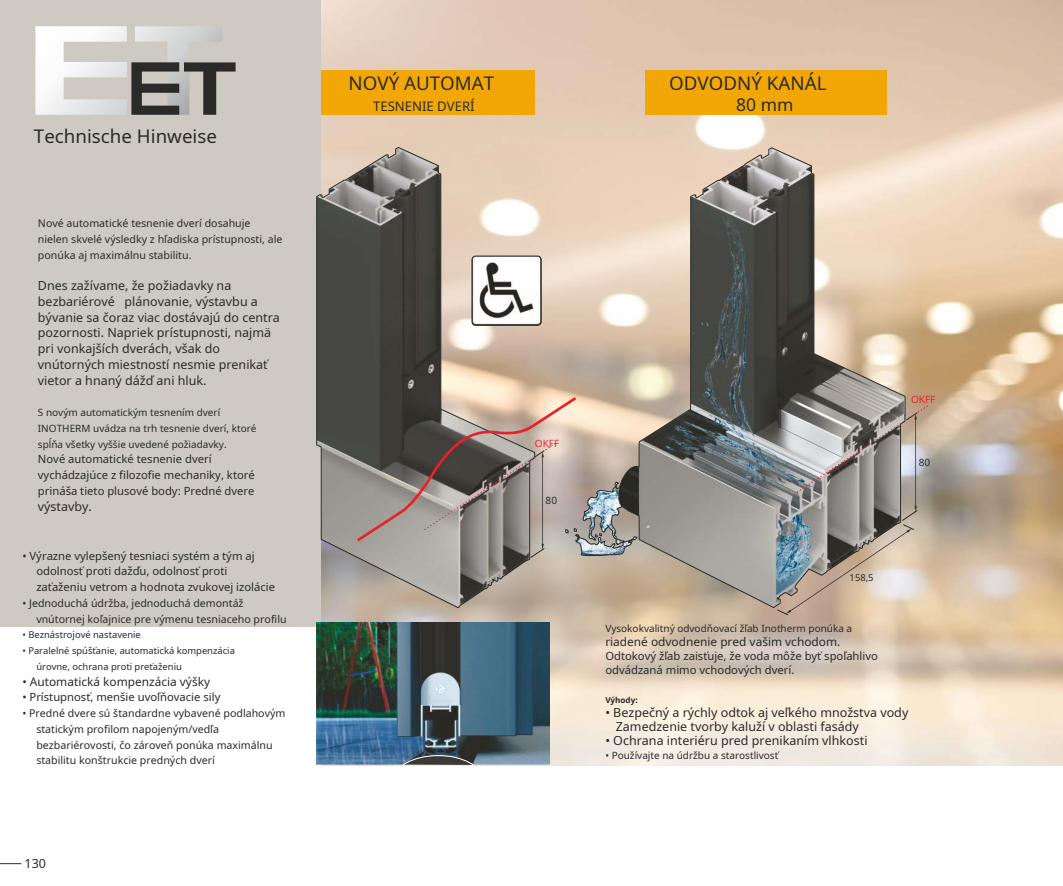
<style>
.page{position:relative;width:1063px;height:886px;background:#fff}
.page>*{position:absolute;margin:0;border:0;box-sizing:border-box;transform-origin:0 0}
.t1{font:18.75px "Noto Sans";color:#2a2b28}
.t2{font:17.5px "Noto Sans";color:#2a2b28}
.t3{font:13.12px "Noto Sans";color:#2a2b28}
.t4{font:12.5px/15.8px "Noto Sans";color:#2a2b28}
.t5{font:11.88px "Noto Sans";color:#2a2b28}
.t6{font:11.25px/15.8px "Noto Sans";color:#2a2b28}
.t7{font:10.62px/15.8px "Noto Sans";color:#2a2b28}
.t8{font:10px/15.8px "Noto Sans";color:#2a2b28}
.t9{font:10px "Noto Sans";color:#e72228}
.t10{font:9.38px/15.8px "Noto Sans";color:#2a2b28}
.t11{font:700 8.12px "Noto Sans";color:#2a2b28}
</style>
<div class="page">
<div style="left:0;top:0;width:1063px;height:627px;background:#cecac1"></div>
<img style="left:535px;top:0;width:528px;height:765px">
<img style="left:321px;top:0;width:336px;height:185px">
<img style="left:321px;top:218px;width:602px;height:547px">
<svg style="left:565px;top:148px;width:340px;height:460px;background:#aba093"></svg>
<img style="left:317px;top:622px;width:232px;height:142px">
<svg style="left:394px;top:755px;width:89px;height:9px"></svg>
<svg style="left:316px;top:147px;width:219px;height:461px;background:#91897f"></svg>
<svg style="left:0;top:863px;width:21px;height:1px"></svg>
<svg style="left:35px;top:26px;width:201px;height:89px"></svg>
<img style="left:776px;top:404px;width:155px;height:212px">
<div style="left:321px;top:70px;width:214px;height:45px;background:#f3a706"></div>
<div style="left:646px;top:70px;width:241px;height:45px;background:#f3a706"></div>
<svg style="left:354px;top:394px;width:225px;height:164px;background:#938881"></svg>
<img style="left:472px;top:256px;width:69px;height:69px;border-radius:4px">
<div style="left:472px;top:256px;width:70px;height:70px;border:1px solid #2a2b28;border-radius:4px"></div>
<h1 class="t1" style="left:34px;top:123px;width:185px">Technische Hinweise</h1>
<p class="t7" style="left:38px;top:215px;width:246px">Nové automatické tesnenie dverí dosahuje nielen skvelé výsledky z hľadiska prístupnosti, ale ponúka aj maximálnu stabilitu.</p>
<p class="t4" style="left:38px;top:277px;width:243px">Dnes zažívame, že požiadavky na bezbariérové plánovanie, výstavbu a bývanie sa čoraz viac dostávajú do centra pozornosti. Napriek prístupnosti, najmä pri vonkajších dverách, však do vnútorných miestností nesmie prenikať vietor a hnaný dážď ani hluk.</p>
<p class="t8" style="left:38px;top:404px;width:220px">S novým automatickým tesnením dverí<br>INOTHERM uvádza na trh tesnenie dverí, ktoré spĺňa všetky vyššie uvedené požiadavky.</p>
<p class="t6" style="left:38px;top:451px;width:218px">Nové automatické tesnenie dverí vychádzajúce z filozofie mechaniky, ktoré prináša tieto plusové body: Predné dvere</p>
<p class="t4" style="left:38px;top:498px;width:56px">výstavby.</p>
<p class="t6" style="left:36px;top:547px;width:240px;text-indent:-14px">• Výrazne vylepšený tesniaci systém a tým aj odolnosť proti dažďu, odolnosť proti zaťaženiu vetrom a hodnota zvukovej izolácie</p>
<p class="t7" style="left:36px;top:595px;width:252px;text-indent:-14px">• Jednoduchá údržba, jednoduchá demontáž vnútornej koľajnice pre výmenu tesniaceho profilu</p>
<p class="t10" style="left:22px;top:627px;width:120px">• Beznástrojové nastavenie</p>
<p class="t10" style="left:36px;top:643px;width:200px;text-indent:-14px">• Paralelné spúšťanie, automatická kompenzácia úrovne, ochrana proti preťaženiu</p>
<p class="t5" style="left:22px;top:673px;width:189px">• Automatická kompenzácia výšky</p>
<p class="t6" style="left:22px;top:689px;width:200px">• Prístupnosť, menšie uvoľňovacie sily</p>
<p class="t7" style="left:36px;top:705px;width:251px;text-indent:-14px">• Predné dvere sú štandardne vybavené podlahovým statickým profilom napojeným/vedľa bezbariérovosti, čo zároveň ponúka maximálnu stabilitu konštrukcie predných dverí</p>
<p class="t4" style="left:25px;top:855px;width:23px">130</p>
<h1 class="t1" style="left:349px;top:70px;width:147px">NOVÝ AUTOMAT</h1>
<p class="t3" style="left:373px;top:96px;width:103px">TESNENIE DVERÍ</p>
<h1 class="t1" style="left:669px;top:70px;width:159px">ODVODNÝ KANÁL</h1>
<h2 class="t2" style="left:736px;top:92px;width:59px">80 mm</h2>
<p class="t9" style="left:535px;top:437px;width:26px">OKFF</p>
<p class="t8" style="left:546px;top:492px;width:13px">80</p>
<p class="t9" style="left:911px;top:393px;width:26px">OKFF</p>
<p class="t8" style="left:919px;top:454px;width:13px">80</p>
<p class="t10" style="left:850px;top:570px;width:25px">158,5</p>
<p class="t8" style="left:605px;top:620px;width:248px">Vysokokvalitný odvodňovací žľab Inotherm ponúka a</p>
<p class="t5" style="left:605px;top:633px;width:236px">riadené odvodnenie pred vašim vchodom.</p>
<p class="t6" style="left:605px;top:649px;width:274px;line-height:14.1px">Odtokový žľab zaisťuje, že voda môže byť spoľahlivo odvádzaná mimo vchodových dverí.</p>
<p class="t11" style="left:605px;top:694px;width:34px">Výhody:</p>
<p class="t4" style="left:616px;top:705px;width:294px;line-height:14.1px;text-indent:-10px">• Bezpečný a rýchly odtok aj veľkého množstva vody<br>Zamedzenie tvorby kaluží v oblasti fasády</p>
<p class="t4" style="left:605px;top:732px;width:264px">• Ochrana interiéru pred prenikaním vlhkosti</p>
<p class="t8" style="left:605px;top:747px;width:175px">• Používajte na údržbu a starostlivosť</p>
</div>
